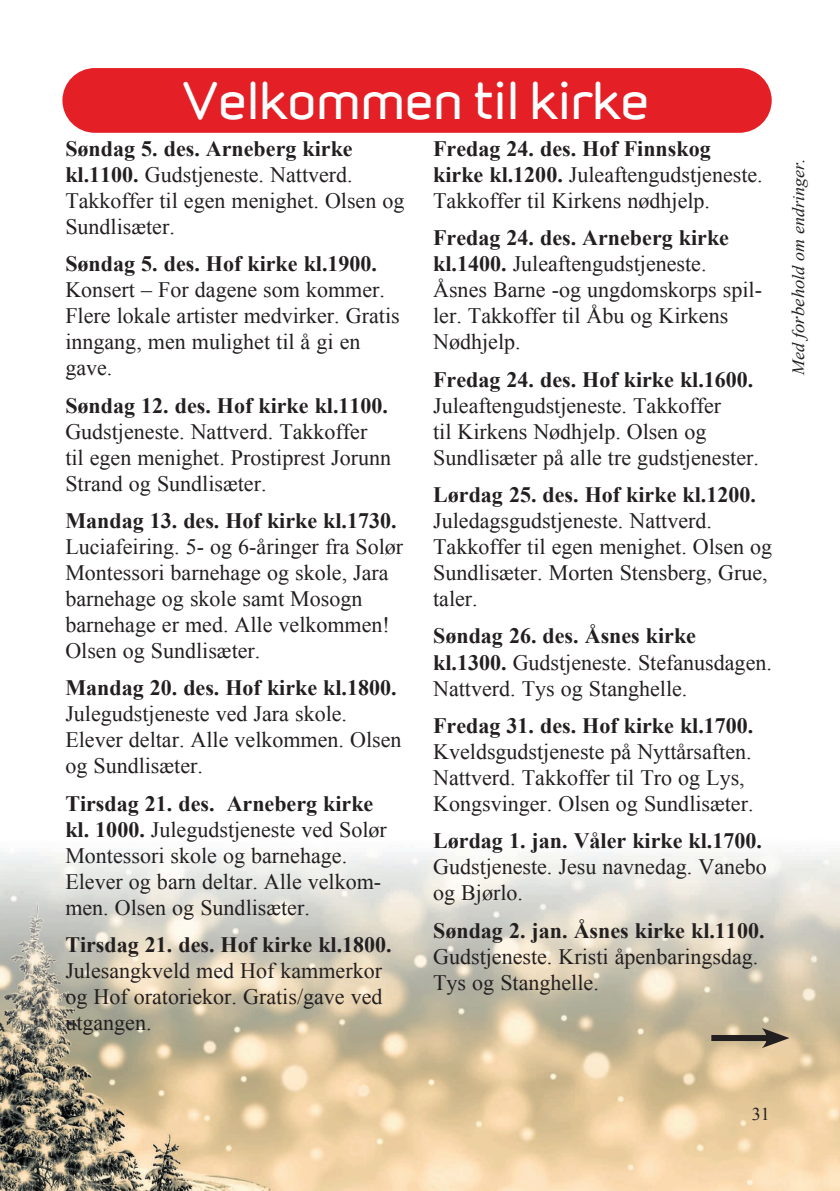
<style>
.page{position:relative;width:840px;height:1191px;background:#fff}
.page>*{position:absolute;margin:0;border:0;box-sizing:border-box;transform-origin:0 0}
.t1{font:48px "Infinity ST Bold";color:#fff}
.t2{font:22px/26px "Times New Roman";color:#231f20}
.t3{font:700 22px "Times New Roman";color:#231f20}
.t4{font:18px "Times New Roman";color:#231f20}
.t5{font:italic 17.2px "Times New Roman";color:#231f20;scale:1.04 1}
.s1{font-weight:700}
.s2{font-size:18px}
</style>
<div class="page">
<img style="left:0;top:852px;width:839px;height:339px">
<div style="left:62px;top:68px;width:709px;height:65px;background:#e41f25;border-radius:32px"></div>
<div style="left:711px;top:1035px;width:61px;height:6px;background:#231f20"></div>
<svg style="left:761px;top:1028px;width:28px;height:20px"></svg>
<h1 class="t1" style="left:182px;top:65px;width:468px">Velkommen til kirke</h1>
<p class="t2" style="left:65px;top:135px;width:340px"><span class="s1">Søndag 5. des. Arneberg kirke kl.1100.</span> Gudstjeneste. Nattverd.<br>Takkoffer til egen menighet. Olsen og<br>Sundlisæter.</p>
<p class="t3" style="left:65px;top:249px;width:313px">Søndag 5. des. Hof kirke kl.1900.</p>
<p class="t2" style="left:65px;top:276px;width:335px">Konsert – For dagene som kommer.<br>Flere lokale artister medvirker. Gratis inngang, men mulighet til å gi en gave.</p>
<p class="t3" style="left:65px;top:390px;width:324px">Søndag 12. des. Hof kirke kl.1100.</p>
<p class="t2" style="left:65px;top:418px;width:327px">Gudstjeneste. Nattverd. Takkoffer til egen menighet. Prostiprest Jorunn<br>Strand og Sundlisæter.</p>
<p class="t3" style="left:65px;top:505px;width:332px">Mandag 13. des. Hof kirke kl.1730.</p>
<p class="t2" style="left:65px;top:533px;width:339px">Luciafeiring. 5- og 6-åringer fra Solør<br>Montessori barnehage og skole, Jara barnehage og skole samt Mosogn barnehage er med. Alle velkommen!<br>Olsen og Sundlisæter.</p>
<p class="t3" style="left:65px;top:673px;width:332px">Mandag 20. des. Hof kirke kl.1800.</p>
<p class="t2" style="left:65px;top:701px;width:337px">Julegudstjeneste ved Jara skole.<br>Elever deltar. Alle velkommen. Olsen og Sundlisæter.</p>
<p class="t2" style="left:65px;top:790px;width:323px"><span class="s1">Tirsdag 21. des. Arneberg kirke kl. 1000.</span> Julegudstjeneste ved Solør<br>Montessori skole og barnehage.<br>Elever og barn deltar. Alle velkom&shy;men. Olsen og Sundlisæter.</p>
<p class="t3" style="left:65px;top:929px;width:328px">Tirsdag 21. des. Hof kirke kl.1800.</p>
<p class="t2" style="left:65px;top:957px;width:318px;text-align:justify">Julesangkveld med Hof kammerkor og Hof oratoriekor. Gratis/gave ved utgangen.</p>
<p class="t2" style="left:433px;top:135px;width:331px"><span class="s1">Fredag 24. des. Hof Finnskog kirke kl.1200.</span> Juleaftengudstjeneste.<br>Takkoffer til Kirkens nødhjelp.</p>
<p class="t2" style="left:433px;top:225px;width:330px"><span class="s1">Fredag 24. des. Arneberg kirke kl.1400.</span> Juleaftengudstjeneste.<br>Åsnes Barne -og ungdomskorps spil&shy;ler. Takkoffer til Åbu og Kirkens<br>Nødhjelp.</p>
<p class="t3" style="left:433px;top:364px;width:321px">Fredag 24. des. Hof kirke kl.1600.</p>
<p class="t2" style="left:433px;top:392px;width:327px">Juleaftengudstjeneste. Takkoffer<br>til Kirkens Nødhjelp. Olsen og<br>Sundlisæter på alle tre gudstjenester.</p>
<p class="t3" style="left:433px;top:479px;width:324px">Lørdag 25. des. Hof kirke kl.1200.</p>
<p class="t2" style="left:433px;top:507px;width:340px">Juledagsgudstjeneste. Nattverd.<br>Takkoffer til egen menighet. Olsen og<br>Sundlisæter. Morten Stensberg, Grue, taler.</p>
<p class="t2" style="left:433px;top:623px;width:340px"><span class="s1">Søndag 26. des. Åsnes kirke kl.1300.</span> Gudstjeneste. Stefanusdagen.<br>Nattverd. Tys og Stanghelle.</p>
<p class="t3" style="left:433px;top:710px;width:321px">Fredag 31. des. Hof kirke kl.1700.</p>
<p class="t2" style="left:433px;top:738px;width:322px">Kveldsgudstjeneste på Nyttårsaften.<br>Nattverd. Takkoffer til Tro og Lys,<br>Kongsvinger. Olsen og Sundlisæter.</p>
<p class="t3" style="left:433px;top:825px;width:330px">Lørdag 1. jan. Våler kirke kl.1700.</p>
<p class="t2" style="left:433px;top:853px;width:335px">Gudstjeneste. Jesu navnedag. Vanebo og Bjørlo.</p>
<p class="t3" style="left:433px;top:915px;width:332px">Søndag 2. jan. Åsnes kirke kl.1100.</p>
<p class="t2" style="left:433px;top:943px;width:326px">Gudstjeneste. Kristi åpenbaringsdag.<br>Tys og Stanghelle.</p>
<p class="t5" style="left:786px;top:375px;width:210px;rotate:-90deg">Med f<span class="s2">orbeho</span>ld om endringer.</p>
<p class="t4" style="left:751px;top:1102px;width:19px">31</p>
</div>
